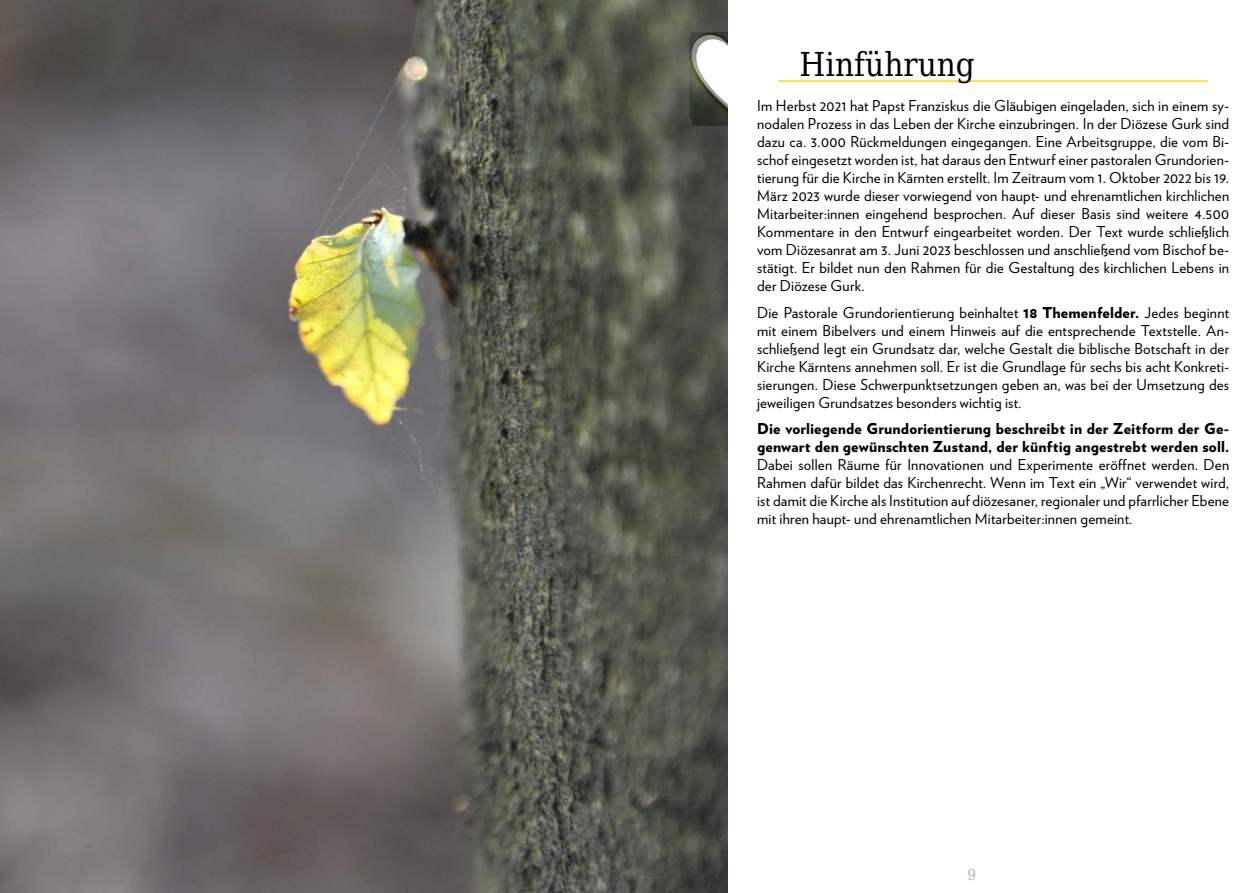
<style>
.page{position:relative;width:1259px;height:893px;background:#fff}
.page>*{position:absolute;margin:0;border:0;box-sizing:border-box;transform-origin:0 0}
.t1{font:33px "DejaVu Serif Condensed";color:#000}
.t2{font:15px/18px "Verlag";letter-spacing:.01em;color:#000;text-align:justify}
.t3{font:900 15px/18px "Verlag";letter-spacing:.01em;color:#000}
.t4{font:15px "DejaVu Serif Condensed";color:#b3b2b2}
.s1{font-weight:900}
</style>
<div class="page">
<hr style="left:778px;top:80px;width:430px;height:2px;background:#ffd520">
<img style="left:0;top:0;width:727px;height:893px">
<svg style="left:689px;top:33px;width:39px;height:93px"></svg>
<h1 class="t1" style="left:799px;top:39px;width:177px">Hinführung</h1>
<p class="t2" style="left:757px;top:96px;width:474px">Im Herbst 2021 hat Papst Franziskus die Gläubigen eingeladen, sich in einem sy&shy;nodalen Prozess in das Leben der Kirche einzubringen. In der Diözese Gurk sind dazu ca. 3.000 Rückmeldungen eingegangen. Eine Arbeitsgruppe, die vom Bi&shy;schof eingesetzt worden ist, hat daraus den Entwurf einer pastoralen Grundorien&shy;tierung für die Kirche in Kärnten erstellt. Im Zeitraum vom 1. Oktober 2022 bis 19.<br>März 2023 wurde dieser vorwiegend von haupt- und ehrenamtlichen kirchlichen Mitarbeiter:innen eingehend besprochen. Auf dieser Basis sind weitere 4.500<br>Kommentare in den Entwurf eingearbeitet worden. Der Text wurde schließlich vom Diözesanrat am 3. Juni 2023 beschlossen und anschließend vom Bischof be&shy;stätigt. Er bildet nun den Rahmen für die Gestaltung des kirchlichen Lebens in der Diözese Gurk.</p>
<p class="t2" style="left:757px;top:302px;width:473px">Die Pastorale Grundorientierung beinhaltet <span class="s1">18 Themenfelder.</span> Jedes beginnt mit einem Bibelvers und einem Hinweis auf die entsprechende Textstelle. An&shy;schließend legt ein Grundsatz dar, welche Gestalt die biblische Botschaft in der Kirche Kärntens annehmen soll. Er ist die Grundlage für sechs bis acht Konkreti&shy;sierungen. Diese Schwerpunktsetzungen geben an, was bei der Umsetzung des jeweiligen Grundsatzes besonders wichtig ist.</p>
<p class="t3" style="left:757px;top:419px;width:473px">Die vorliegende Grundorientierung beschreibt in der Zeitform der Ge&shy;genwart den gewünschten Zustand, der künftig angestrebt werden soll.</p>
<p class="t2" style="left:757px;top:455px;width:474px">Dabei sollen Räume für Innovationen und Experimente eröffnet werden. Den Rahmen dafür bildet das Kirchenrecht. Wenn im Text ein „Wir“ verwendet wird, ist damit die Kirche als Institution auf diözesaner, regionaler und pfarrlicher Ebene mit ihren haupt- und ehrenamtlichen Mitarbeiter:innen gemeint.</p>
<p class="t4" style="left:967px;top:863px;width:10px">9</p>
</div>
